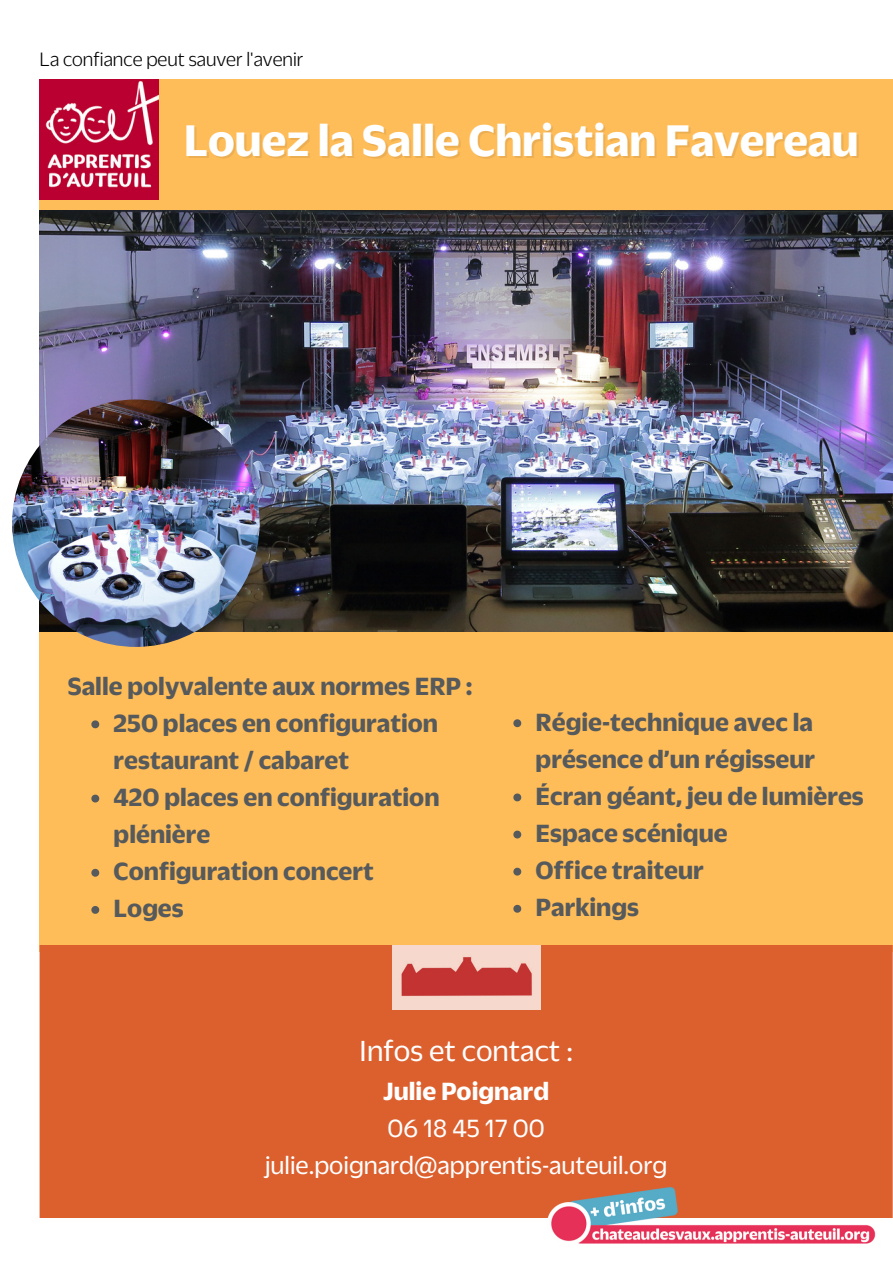
<style>
.page{position:relative;width:893px;height:1264px;background:#fff}
.page>*{position:absolute;margin:0;border:0;box-sizing:border-box;transform-origin:0 0}
.t1{font:700 48px "Duplicate Sans";color:#fff}
.t2{font:31.5px "Duplicate Sans";color:#fff}
.t3{font:700 27px/37px "Duplicate Sans";color:#565a5c}
.t4{font:27px "Duplicate Sans";color:#fff}
.t5{font:700 27px "Duplicate Sans";color:#fff}
.t6{font:300 21px "Duplicate Sans";color:#000}
</style>
<div class="page">
<div style="left:40px;top:79px;width:852px;height:872px;background:#ffbd59"></div>
<img style="left:40px;top:211px;width:852px;height:420px">
<div style="left:40px;top:945px;width:852px;height:272px;background:#dc5f2e"></div>
<svg style="left:513px;top:719px;width:8px;height:8px"></svg>
<svg style="left:513px;top:793px;width:8px;height:8px"></svg>
<svg style="left:513px;top:830px;width:8px;height:8px"></svg>
<svg style="left:513px;top:867px;width:8px;height:8px"></svg>
<svg style="left:513px;top:904px;width:8px;height:8px"></svg>
<svg style="left:91px;top:720px;width:8px;height:8px"></svg>
<svg style="left:91px;top:794px;width:8px;height:8px"></svg>
<svg style="left:91px;top:868px;width:8px;height:8px"></svg>
<svg style="left:91px;top:906px;width:8px;height:7px"></svg>
<img style="left:12px;top:399px;width:247px;height:248px;border-radius:50%">
<img style="left:40px;top:79px;width:119px;height:120px">
<img style="left:540px;top:1181px;width:340px;height:63px">
<img style="left:392px;top:945px;width:148px;height:64px">
<p class="t6" style="left:40px;top:48px;width:265px">La confiance peut sauver l'avenir</p>
<p class="t1" style="left:184px;top:115px;width:676px">Louez la Salle Christian Favereau</p>
<p class="t3" style="left:68px;top:666px;width:406px">Salle polyvalente aux normes ERP :</p>
<p class="t3" style="left:114px;top:703px;width:326px">250 places en configuration restaurant / cabaret</p>
<p class="t3" style="left:114px;top:777px;width:327px">420 places en configuration plénière</p>
<p class="t3" style="left:114px;top:852px;width:262px">Configuration concert</p>
<p class="t3" style="left:114px;top:889px;width:72px">Loges</p>
<p class="t3" style="left:535px;top:702px;width:281px">Régie-technique avec la présence d’un régisseur</p>
<p class="t3" style="left:535px;top:776px;width:329px">Écran géant, jeu de lumières</p>
<p class="t3" style="left:535px;top:813px;width:193px">Espace scénique</p>
<p class="t3" style="left:535px;top:850px;width:170px">Office traiteur</p>
<p class="t3" style="left:535px;top:888px;width:105px">Parkings</p>
<p class="t2" style="left:359px;top:1033px;width:215px">Infos et contact :</p>
<p class="t5" style="left:383px;top:1076px;width:167px">Julie Poignard</p>
<p class="t4" style="left:387px;top:1114px;width:159px">06 18 45 17 00</p>
<p class="t4" style="left:265px;top:1151px;width:403px">julie.poignard@apprentis-auteuil.org</p>
</div>
